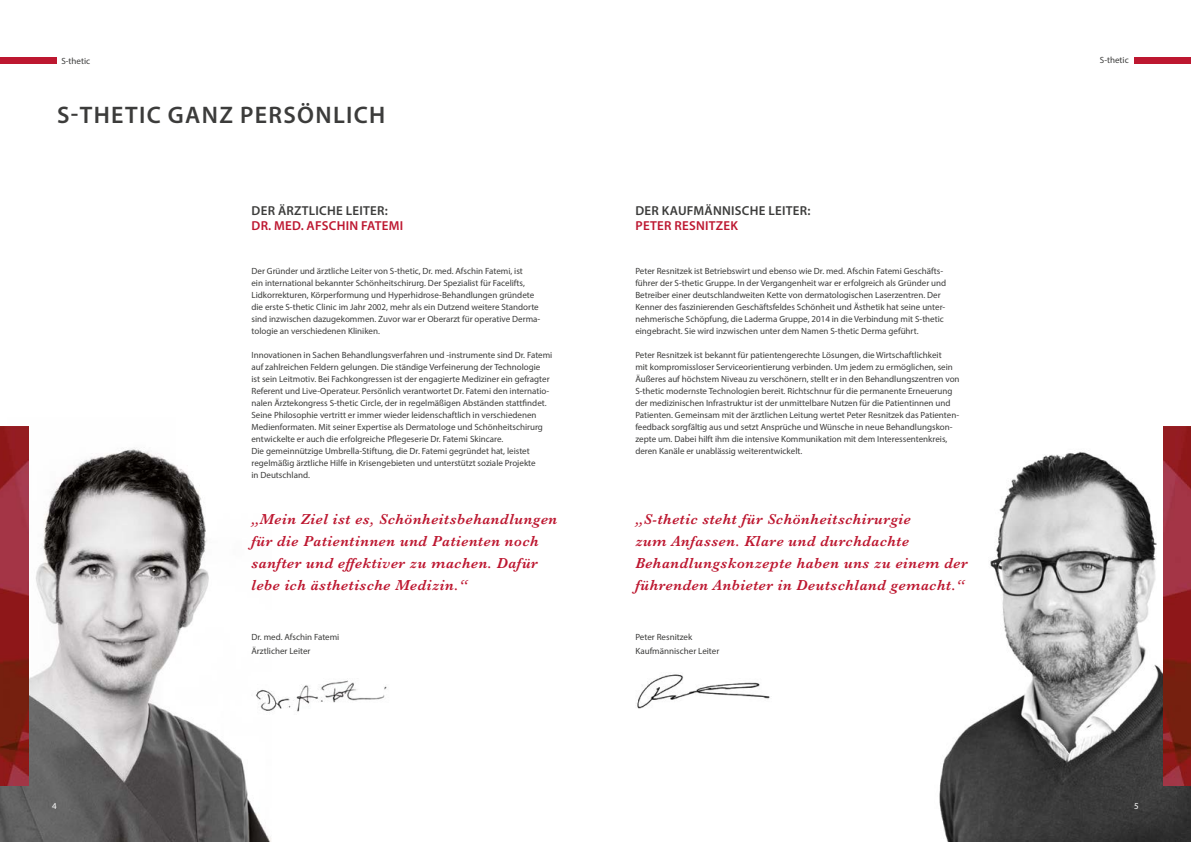
<style>
.page{position:relative;width:1191px;height:842px;background:#fff}
.page>*{position:absolute;margin:0;border:0;box-sizing:border-box;transform-origin:0 0}
.t1{font:600 24px "Myriad Pro";letter-spacing:.055em;color:#3c3c3b}
.t2{font:italic 600 15px/22px "Baskerville";letter-spacing:.035em;color:#bd1730}
.t3{font:600 13px "Myriad Pro";letter-spacing:.02em;color:#3c3c3b}
.t4{font:600 13px "Myriad Pro";letter-spacing:.02em;color:#bd1730}
.t5{font:9px/12px "Myriad Pro";color:#3c3c3b}
.t6{font:9px "Myriad Pro";color:#fff}
</style>
<div class="page">
<img style="left:939px;top:451px;width:252px;height:391px">
<img style="left:636px;top:674px;width:134px;height:35px">
<img style="left:1163px;top:427px;width:28px;height:358px">
<div style="left:1134px;top:57px;width:57px;height:6px;background:#bd1730"></div>
<img style="left:0;top:426px;width:271px;height:416px">
<img style="left:0;top:427px;width:28px;height:358px">
<img style="left:251px;top:672px;width:136px;height:44px">
<div style="left:0;top:57px;width:57px;height:6px;background:#bd1730"></div>
<p class="t5" style="left:61px;top:54px;width:30px">S-thetic</p>
<p class="t5" style="left:1100px;top:54px;width:30px">S-thetic</p>
<h1 class="t1" style="left:57px;top:100px;width:330px">S-THETIC GANZ PERSÖNLICH</h1>
<h3 class="t3" style="left:252px;top:202px;width:138px">DER ÄRZTLICHE LEITER:</h3>
<h3 class="t4" style="left:252px;top:217px;width:153px">DR. MED. AFSCHIN FATEMI</h3>
<p class="t5" style="left:251px;top:265px;width:290px">Der Gründer und ärztliche Leiter von S-thetic, Dr. med. Afschin Fatemi, ist<br>ein international bekannter Schönheitschirurg. Der Spezialist für Facelifts, Lidkorrekturen, Körperformung und Hyperhidrose-Behandlungen gründete die erste S-thetic Clinic im Jahr 2002, mehr als ein Dutzend weitere Standorte sind inzwischen dazugekommen. Zuvor war er Oberarzt für operative Derma&shy;tologie an verschiedenen Kliniken.</p>
<p class="t5" style="left:251px;top:349px;width:302px">Innovationen in Sachen Behandlungsverfahren und -instrumente sind Dr. Fatemi auf zahlreichen Feldern gelungen. Die ständige Verfeinerung der Technologie<br>ist sein Leitmotiv. Bei Fachkongressen ist der engagierte Mediziner ein gefragter Referent und Live-Operateur. Persönlich verantwortet Dr. Fatemi den internatio&shy;nalen Ärztekongress S-thetic Circle, der in regelmäßigen Abständen stattfindet.<br>Seine Philosophie vertritt er immer wieder leidenschaftlich in verschiedenen Medienformaten. Mit seiner Expertise als Dermatologe und Schönheitschirurg entwickelte er auch die erfolgreiche Pflegeserie Dr. Fatemi Skincare.<br>Die gemeinnützige Umbrella-Stiftung, die Dr. Fatemi gegründet hat, leistet regelmäßig ärztliche Hilfe in Krisengebieten und unterstützt soziale Projekte<br>in Deutschland.</p>
<h3 class="t3" style="left:635px;top:202px;width:176px">DER KAUFMÄNNISCHE LEITER:</h3>
<h3 class="t4" style="left:635px;top:217px;width:104px">PETER RESNITZEK</h3>
<p class="t5" style="left:635px;top:265px;width:312px">Peter Resnitzek ist Betriebswirt und ebenso wie Dr. med. Afschin Fatemi Geschäfts&shy;führer der S-thetic Gruppe. In der Vergangenheit war er erfolgreich als Gründer und Betreiber einer deutschlandweiten Kette von dermatologischen Laserzentren. Der Kenner des faszinierenden Geschäftsfeldes Schönheit und Ästhetik hat seine unter&shy;nehmerische Schöpfung, die Laderma Gruppe, 2014 in die Verbindung mit S-thetic eingebracht. Sie wird inzwischen unter dem Namen S-thetic Derma geführt.</p>
<p class="t5" style="left:635px;top:349px;width:326px">Peter Resnitzek ist bekannt für patientengerechte Lösungen, die Wirtschaftlichkeit<br>mit kompromissloser Serviceorientierung verbinden. Um jedem zu ermöglichen, sein Äußeres auf höchstem Niveau zu verschönern, stellt er in den Behandlungszentren von S-thetic modernste Technologien bereit. Richtschnur für die permanente Erneuerung der medizinischen Infrastruktur ist der unmittelbare Nutzen für die Patientinnen und Patienten. Gemeinsam mit der ärztlichen Leitung wertet Peter Resnitzek das Patienten&shy;feedback sorgfältig aus und setzt Ansprüche und Wünsche in neue Behandlungskon&shy;zepte um. Dabei hilft ihm die intensive Kommunikation mit dem Interessentenkreis, deren Kanäle er unablässig weiterentwickelt.</p>
<h2 class="t2" style="left:251px;top:508px;width:307px">„Mein Ziel ist es, Schönheitsbehandlungen für die Patientinnen und Patienten noch sanfter und effektiver zu machen. Dafür lebe ich ästhetische Medizin.“</h2>
<h2 class="t2" style="left:635px;top:508px;width:334px">„S-thetic steht für Schönheitschirurgie<br>zum Anfassen. Klare und durchdachte Behandlungskonzepte haben uns zu einem der führenden Anbieter in Deutschland gemacht.“</h2>
<p class="t5" style="left:251px;top:629px;width:89px;line-height:14px">Dr. med. Afschin Fatemi<br>Ärztlicher Leiter</p>
<p class="t5" style="left:635px;top:629px;width:85px;line-height:14px">Peter Resnitzek<br>Kaufmännischer Leiter</p>
<p class="t6" style="left:52px;top:800px;width:6px">4</p>
<p class="t6" style="left:1134px;top:800px;width:6px">5</p>
</div>
